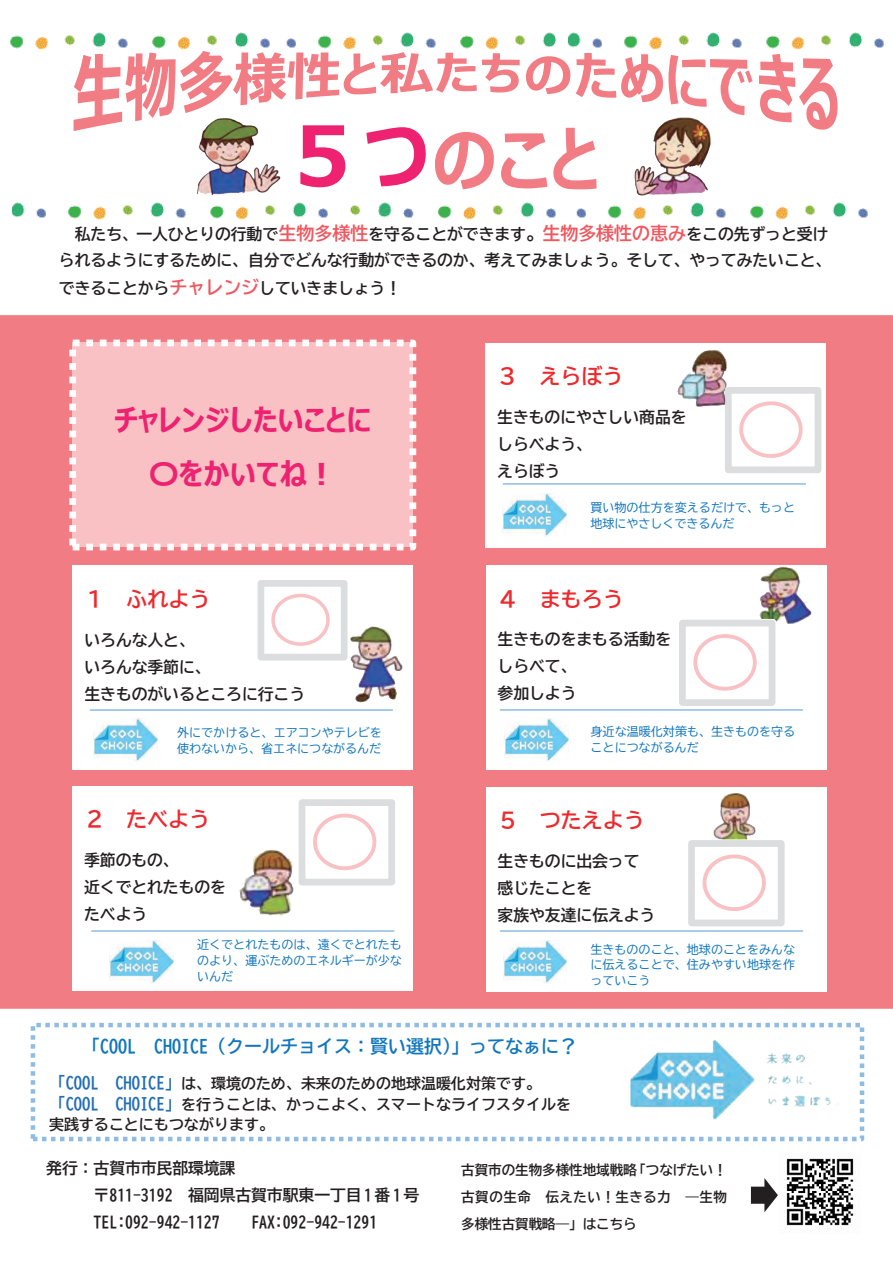
<style>
.page{position:relative;width:893px;height:1263px;background:#fff}
.page>*{position:absolute;margin:0;border:0;box-sizing:border-box;transform-origin:0 0}
.t1{font:700 72px "Meiryo UI";color:#f27c84}
.t2{font:700 30px/53.8px "Meiryo UI";color:#ee2270;text-align:center}
.t3{font:21px "BIZ UD Gothic Bold";color:#ee292d}
.t4{font:18px "BIZ UD Gothic Bold";color:#1276bd}
.t5{font:15.9px/27px "BIZ UD Gothic Bold";color:#231f20}
.t6{font:15px/21.5px "BIZ UD Gothic Bold";color:#231f20}
.t7{font:13.5px/27px "BIZ UD Gothic Bold";color:#231f20;text-align:justify}
.t8{font:12px/15.6px "BIZ UD Gothic";color:#1276bd}
.s1{font-size:82.5px;color:#ee2270}
.s2{font-size:18px;color:#f0575f}
.s3{font-size:18px}
.s4{font-size:16.5px;color:#246eb7}
</style>
<div class="page">
<img style="left:0;top:32px;width:893px;height:1194px">
<h1 class="t1" style="left:281px;top:109px;width:321px"><span class="s1">５つ</span>のこと</h1>
<p class="t5" style="left:59px;top:221px;width:774px;line-height:26.1px;text-align:right">私たち、一人ひとりの行動で<span class="s2">生物多様性</span>を守ることができます<span class="s3">。</span><span class="s2">生物多様性の恵み</span>をこの先ずっと受けられるようにするために、自分でどんな行動ができるのか、考えてみましょう。そして、やってみたいこと、</p>
<p class="t5" style="left:59px;top:275px;width:344px">できることから<span class="s2">チャレンジ</span>していきましょう！</p>
<h2 class="t2" style="left:114px;top:394px;width:259px">チャレンジしたいことに〇をかいてね！</h2>
<h3 class="t3" style="left:84px;top:589px;width:128px">１ ふれよう</h3>
<p class="t5" style="left:84px;top:626px;width:222px">いろんな人と、<br>いろんな季節に、<br>生きものがいるところに行こう</p>
<p class="t8" style="left:177px;top:725px;width:206px">外にでかけると、エアコンやテレビを使わないから、省エネにつながるんだ</p>
<h3 class="t3" style="left:84px;top:809px;width:128px">２ たべよう</h3>
<p class="t5" style="left:84px;top:846px;width:144px">季節のもの、<br>近くでとれたものをたべよう</p>
<p class="t8" style="left:197px;top:937px;width:206px;text-align:justify">近くでとれたものは、遠くでとれたものより、運ぶためのエネルギーが少ないんだ</p>
<h3 class="t3" style="left:497px;top:366px;width:128px">３ えらぼう</h3>
<p class="t5" style="left:497px;top:403px;width:191px">生きものにやさしい商品をしらべよう、<br>えらぼう</p>
<p class="t8" style="left:590px;top:500px;width:206px">買い物の仕方を変えるだけで、もっと地球にやさしくできるんだ</p>
<h3 class="t3" style="left:498px;top:588px;width:128px">４ まもろう</h3>
<p class="t5" style="left:498px;top:626px;width:175px">生きものをまもる活動をしらべて、<br>参加しよう</p>
<p class="t8" style="left:591px;top:724px;width:206px">身近な温暖化対策も、生きものを守ることにつながるんだ</p>
<h3 class="t3" style="left:498px;top:810px;width:149px">５ つたえよう</h3>
<p class="t5" style="left:498px;top:847px;width:159px">生きものに出会って感じたことを<br>家族や友達に伝えよう</p>
<p class="t8" style="left:590px;top:941px;width:206px;text-align:justify">生きもののこと、地球のことをみんなに伝えることで、住みやすい地球を作っていこう</p>
<p class="t4" style="left:82px;top:1037px;width:497px">「COOL CHOICE（クールチョイス：賢い選択）」ってなぁに？</p>
<p class="t6" style="left:49px;top:1072px;width:523px"><span class="s4">「COOL CHOICE」</span>は、環境のため、未来のための地球温暖化対策です。<span class="s4">「COOL CHOICE」</span>を行うことは、かっこよく、スマートなライフスタイルを</p>
<p class="t6" style="left:49px;top:1114px;width:226px">実践することにもつながります。</p>
<p class="t5" style="left:94px;top:1155px;width:327px;text-indent:-47px">発行：古賀市市民部環境課<br>〒811-3192 福岡県古賀市駅東一丁目 1 番 1 号<br>TEL:092-942-1127</p>
<p class="t5" style="left:251px;top:1209px;width:128px">FAX:092-942-1291</p>
<p class="t7" style="left:461px;top:1156px;width:267px">古賀市の生物多様性地域戦略「つなげたい！古賀の生命 伝えたい！生きる力 ―生物多様性古賀戦略―」はこちら</p>
</div>
